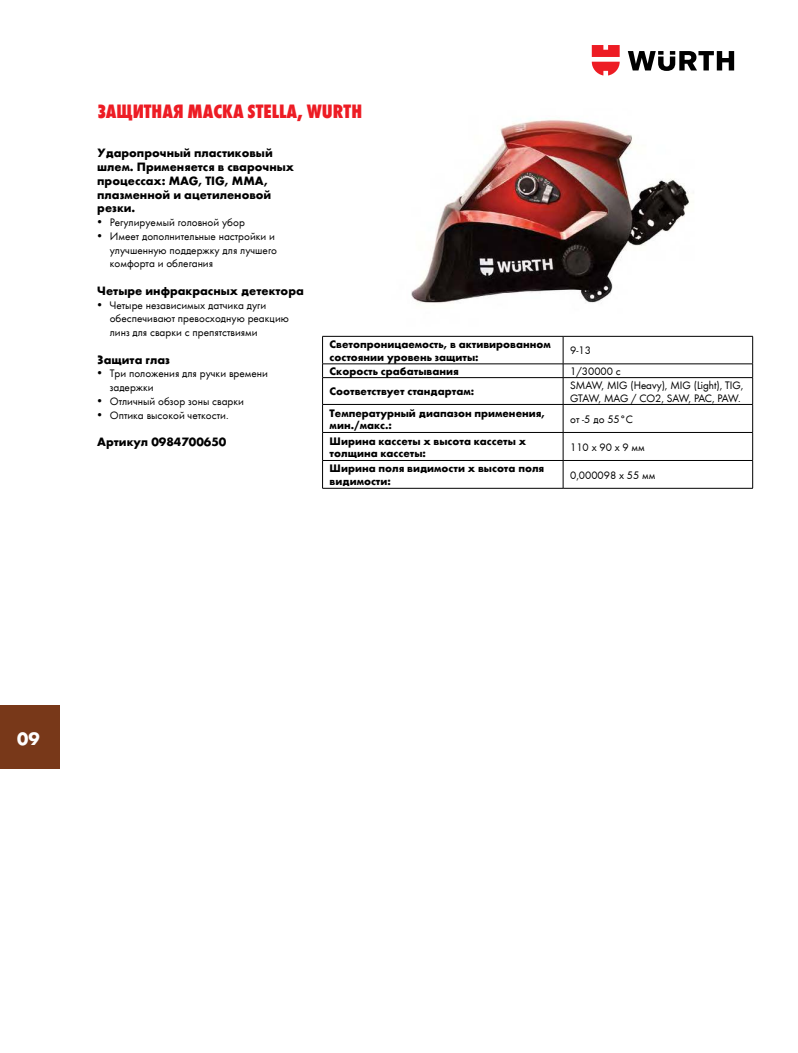
<style>
.page{position:relative;width:798px;height:1053px;background:#fff}
.page>*{position:absolute;margin:0;border:0;box-sizing:border-box;transform-origin:0 0}
.t1{font:20px "Wuerth Extra Bold Cond Caps";color:#ed1c24}
.t2{font:700 18.75px "Wuerth";color:#fff}
.t3{font:700 12.5px/13.8px "Wuerth";color:#000}
.t4{font:11.25px/13.8px "Wuerth";color:#000}
.t5{font:700 11.25px/12.5px "Wuerth";color:#000}
</style>
<div class="page">
<img style="left:411px;top:119px;width:279px;height:185px">
<hr style="left:322px;top:336px;width:241px;height:1px;background:#000">
<hr style="left:563px;top:336px;width:189px;height:1px;background:#000">
<hr style="left:322px;top:363px;width:241px;height:1px;background:#000">
<hr style="left:563px;top:363px;width:189px;height:1px;background:#000">
<hr style="left:322px;top:377px;width:241px;height:1px;background:#000">
<hr style="left:563px;top:377px;width:189px;height:1px;background:#000">
<hr style="left:322px;top:404px;width:241px;height:1px;background:#000">
<hr style="left:563px;top:404px;width:189px;height:1px;background:#000">
<hr style="left:322px;top:432px;width:241px;height:1px;background:#000">
<hr style="left:563px;top:432px;width:189px;height:1px;background:#000">
<hr style="left:322px;top:460px;width:241px;height:1px;background:#000">
<svg style="left:322px;top:336px;width:1px;height:152px"></svg>
<hr style="left:563px;top:460px;width:189px;height:1px;background:#000">
<svg style="left:562px;top:336px;width:1px;height:152px"></svg>
<svg style="left:752px;top:336px;width:1px;height:152px"></svg>
<hr style="left:322px;top:488px;width:241px;height:1px;background:#000">
<hr style="left:563px;top:488px;width:189px;height:1px;background:#000">
<svg style="left:627px;top:51px;width:106px;height:20px"></svg>
<svg style="left:591px;top:45px;width:28px;height:30px"></svg>
<div style="left:0;top:705px;width:59px;height:64px;background:#783819"></div>
<h1 class="t1" style="left:98px;top:97px;width:266px">ЗАЩИТНАЯ МАСКА STELLA, WURTH</h1>
<p class="t3" style="left:97px;top:145px;width:198px">Ударопрочный пластиковый шлем. Применяется в сварочных процессах: MAG, TIG, MMA, плазменной и ацетиленовой резки.</p>
<p class="t4" style="left:97px;top:215px;width:149px">• Регулируемый головной убор</p>
<p class="t4" style="left:110px;top:229px;width:169px;text-indent:-12px">• Имеет дополнительные настройки и улучшенную поддержку для лучшего комфорта и облегания</p>
<p class="t3" style="left:97px;top:283px;width:208px">Четыре инфракрасных детектора</p>
<p class="t4" style="left:110px;top:297px;width:181px;text-indent:-12px">• Четыре независимых датчика дуги обеспечивают превосходную реакцию линз для сварки с препятствиями</p>
<p class="t3" style="left:97px;top:351px;width:74px">Защита глаз</p>
<p class="t4" style="left:110px;top:366px;width:160px;text-indent:-12px">• Три положения для ручки времени задержки</p>
<p class="t4" style="left:97px;top:394px;width:148px">• Отличный обзор зоны сварки</p>
<p class="t4" style="left:97px;top:407px;width:133px">• Оптика высокой четкости.</p>
<p class="t3" style="left:97px;top:434px;width:131px">Артикул 0984700650</p>
<p class="t5" style="left:329px;top:337px;width:222px">Светопроницаемость, в активированном состоянии уровень защиты:</p>
<p class="t4" style="left:570px;top:343px;width:22px">9-13</p>
<p class="t5" style="left:329px;top:364px;width:130px">Скорость срабатывания</p>
<p class="t4" style="left:570px;top:364px;width:52px">1/30000 с</p>
<p class="t5" style="left:329px;top:384px;width:146px">Соответствует стандартам:</p>
<p class="t4" style="left:570px;top:378px;width:175px;line-height:12.5px">SMAW, MIG (Heavy), MIG (Light), TIG,<br>GTAW, MAG / CO2, SAW, PAC, PAW.</p>
<p class="t5" style="left:329px;top:405px;width:217px">Температурный диапазон применения, мин./макс.:</p>
<p class="t4" style="left:570px;top:411px;width:64px">от -5 до 55°C</p>
<p class="t5" style="left:329px;top:433px;width:198px">Ширина кассеты x высота кассеты x толщина кассеты:</p>
<p class="t4" style="left:570px;top:439px;width:76px">110 x 90 x 9 мм</p>
<p class="t5" style="left:329px;top:461px;width:216px">Ширина поля видимости x высота поля видимости:</p>
<p class="t4" style="left:570px;top:467px;width:87px">0,000098 x 55 мм</p>
<h2 class="t2" style="left:17px;top:727px;width:24px">09</h2>
</div>
